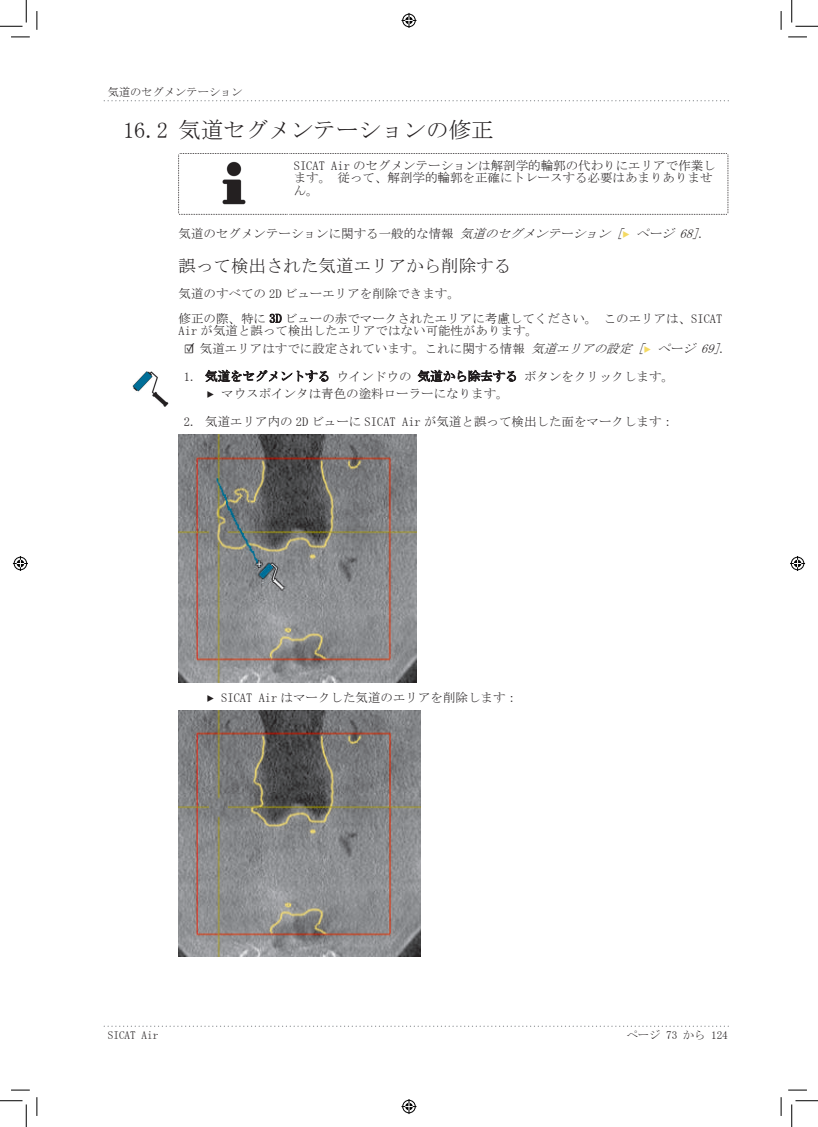
<style>
.page{position:relative;width:818px;height:1127px;background:#fff}
.page>*{position:absolute;margin:0;border:0;box-sizing:border-box;transform-origin:0 0}
.t1{font:22.5px "MS Mincho";color:#231f20}
.t2{font:17.5px "MS Mincho";color:#231f20}
.t3{font:12.5px/12.5px "MS Mincho";color:#231f20}
.t4{font:11.25px "MS Mincho";color:#231f20}
.s1{font-style:italic}
.s2{font-family:"Source Sans Pro";color:#f4d962}
.s3{font-family:"Source Sans Pro"}
</style>
<div class="page">
<svg style="left:104px;top:100px;width:625px;height:1px"></svg>
<svg style="left:104px;top:1025px;width:625px;height:1px"></svg>
<svg style="left:178px;top:153px;width:551px;height:62px"></svg>
<svg style="left:270px;top:314px;width:12px;height:8px"></svg>
<svg style="left:205px;top:370px;width:123px;height:12px"></svg>
<svg style="left:418px;top:370px;width:98px;height:12px"></svg>
<img style="left:179px;top:434px;width:238px;height:248px">
<img style="left:179px;top:710px;width:242px;height:246px">
<img style="left:133px;top:371px;width:35px;height:36px">
<svg style="left:11px;top:36px;width:19px;height:2px"></svg>
<svg style="left:788px;top:36px;width:19px;height:2px"></svg>
<svg style="left:11px;top:1089px;width:19px;height:1px"></svg>
<svg style="left:788px;top:1089px;width:19px;height:1px"></svg>
<svg style="left:36px;top:11px;width:2px;height:19px"></svg>
<svg style="left:36px;top:1097px;width:2px;height:18px"></svg>
<svg style="left:780px;top:11px;width:2px;height:19px"></svg>
<svg style="left:780px;top:1097px;width:2px;height:18px"></svg>
<svg style="left:0;top:0;width:27px;height:27px"></svg>
<svg style="left:0;top:1100px;width:27px;height:26px"></svg>
<svg style="left:791px;top:0;width:27px;height:27px"></svg>
<svg style="left:791px;top:1100px;width:27px;height:26px"></svg>
<svg style="left:401px;top:13px;width:15px;height:15px"></svg>
<svg style="left:401px;top:1099px;width:15px;height:14px"></svg>
<svg style="left:13px;top:556px;width:15px;height:15px"></svg>
<svg style="left:790px;top:556px;width:15px;height:15px"></svg>
<p class="t4" style="left:108px;top:86px;width:137px">気道のセグメンテーション</p>
<h1 class="t1" style="left:123px;top:118px;width:46px">16.2</h1>
<h1 class="t1" style="left:179px;top:118px;width:316px">気道セグメンテーションの修正</h1>
<p class="t3" style="left:294px;top:159px;width:423px">SICAT Air のセグメンテーションは解剖学的輪郭の代わりにエリアで作業します。 従って、解剖学的輪郭を正確にトレースする必要はあまりありません。</p>
<p class="t3" style="left:179px;top:227px;width:527px">気道のセグメンテーションに関する一般的な情報 <span class="s1">気道のセグメンテーション [</span><span class="s2">▶</span> <span class="s1">ページ 68]</span>.</p>
<h2 class="t2" style="left:179px;top:257px;width:334px">誤って検出された気道エリアから削除する</h2>
<p class="t3" style="left:179px;top:280px;width:545px;line-height:25px">気道のすべての 2D ビューエリアを削除できます。<br>修正の際、特に 3D ビューの赤でマークされたエリアに考慮してください。 このエリアは、SICAT</p>
<p class="t3" style="left:179px;top:324px;width:361px">Air が気道と誤って検出したエリアではない可能性があります。</p>
<p class="t3" style="left:184px;top:342px;width:543px"><span class="s3">☑</span> 気道エリアはすでに設定されています。これに関する情報 <span class="s1">気道エリアの設定 [</span><span class="s2">▶</span> <span class="s1">ページ 69]</span>.</p>
<p class="t3" style="left:207px;top:367px;width:469px;line-height:17.8px;text-indent:-23px">1. 気道をセグメントする ウインドウの 気道から除去する ボタンをクリックします。<span class="s3">▶</span> マウスポインタは青色の塗料ローラーになります。</p>
<p class="t3" style="left:184px;top:415px;width:491px">2. 気道エリア内の 2D ビューに SICAT Air が気道と誤って検出した面をマークします：</p>
<p class="t3" style="left:207px;top:691px;width:313px"><span class="s3">▶</span> SICAT Air はマークした気道のエリアを削除します：</p>
<p class="t4" style="left:108px;top:1029px;width:52px">SICAT Air</p>
<p class="t4" style="left:627px;top:1029px;width:103px">ページ 73 から 124</p>
</div>
